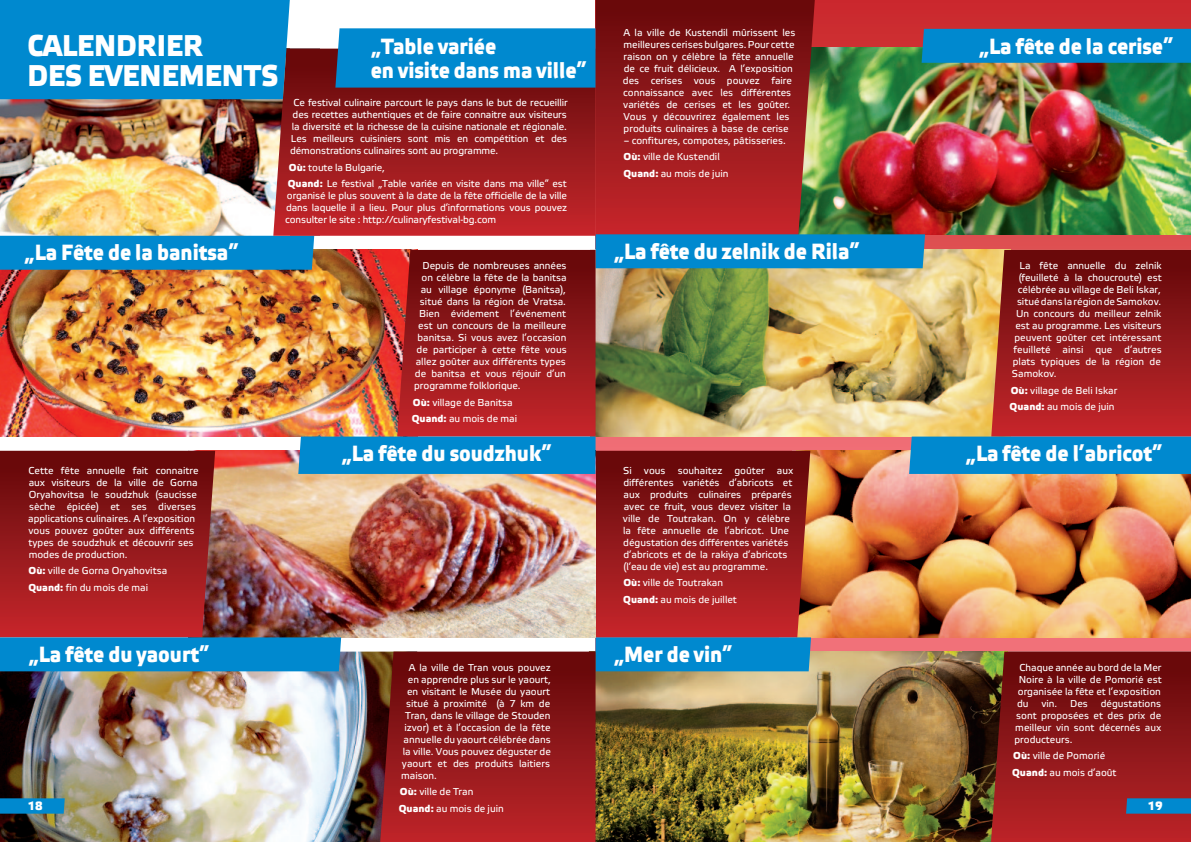
<style>
.page{position:relative;width:1191px;height:842px;background:#fff}
.page>*{position:absolute;margin:0;border:0;box-sizing:border-box;transform-origin:0 0}
.t1{font:500 30px/30px "Etelka";color:#fff;scale:.9 1}
.t2{font:500 22px/24.4px "Etelka";color:#fff;scale:.9 1}
.t3{font:500 12px "Etelka";color:#fff}
.t4{font:10px/12px "Etelka Text";color:#fff}
.s1{font-family:"Etelka";font-weight:500}
</style>
<div class="page">
<div style="left:595px;top:0;width:596px;height:842px;background:#cb2b2f"></div>
<img style="left:815px;top:47px;width:376px;height:187px">
<svg style="left:595px;top:0;width:220px;height:234px;background:#941d1d"></svg>
<div style="left:921px;top:29px;width:270px;height:34px;background:#0089cf"></div>
<img style="left:0;top:99px;width:273px;height:135px">
<svg style="left:273px;top:49px;width:322px;height:185px;background:#9c1c1f"></svg>
<div style="left:0;top:0;width:290px;height:99px;background:#0089cf"></div>
<div style="left:335px;top:28px;width:264px;height:60px;background:#0089cf"></div>
<img style="left:0;top:234px;width:1191px;height:608px">
<h1 class="t1" style="left:27px;top:31px;width:280px">CALENDRIER<br>DES EVENEMENTS</h1>
<h2 class="t2" style="left:371px;top:34px;width:241px">„Table variée<br>en visite dans ma ville”</h2>
<p class="t4" style="left:290px;top:97px;width:279px;text-align:justify;text-indent:3px">Ce festival culinaire parcourt le pays dans le but de recueillir des recettes authentiques et de faire connaitre aux visiteurs la diversité et la richesse de la cuisine nationale et régionale.<br>Les meilleurs cuisiniers sont mis en compétition et des démonstrations culinaires sont au programme.</p>
<p class="t4" style="left:288px;top:159px;width:280px;line-height:16.5px"><span class="s1">Où:</span> toute la Bulgarie,<br><span class="s1">Quand:</span> Le festival „Table variée en visite dans ma ville” est</p>
<p class="t4" style="left:285px;top:190px;width:283px;text-align:justify">organisé le plus souvent à la date de la fête officielle de la ville dans laquelle il a lieu. Pour plus d’informations vous pouvez consulter le site : http://culinaryfestival-bg.com</p>
<p class="t4" style="left:623px;top:26px;width:174px">A la ville de Kustendil mûrissent les meilleures cerises bulgares. Pour cette raison on y célèbre la fête annuelle de ce fruit délicieux. A l’exposition des cerises vous pouvez faire connaissance avec les différentes variétés de cerises et les goûter.<br>Vous y découvrirez également les produits culinaires à base de cerise</p>
<p class="t4" style="left:623px;top:132px;width:164px;line-height:16.5px">– confitures, compotes, pâtisseries.<br><span class="s1">Où:</span> ville de Kustendil<br><span class="s1">Quand:</span> au mois de juin</p>
<h2 class="t2" style="left:24px;top:240px;width:240px">„La Fête de la banitsa”</h2>
<p class="t4" style="left:422px;top:260px;width:145px">Depuis de nombreuses années</p>
<p class="t4" style="left:421px;top:272px;width:146px">on célèbre la fête de la banitsa</p>
<p class="t4" style="left:421px;top:284px;width:147px">au village éponyme (Banitsa),</p>
<p class="t4" style="left:420px;top:296px;width:147px">situé dans la région de Vratsa.</p>
<p class="t4" style="left:419px;top:308px;width:149px">Bien évidement l’événement</p>
<p class="t4" style="left:418px;top:320px;width:149px">est un concours de la meilleure</p>
<p class="t4" style="left:417px;top:332px;width:150px">banitsa. Si vous avez l’occasion</p>
<p class="t4" style="left:416px;top:344px;width:152px">de participer à cette fête vous</p>
<p class="t4" style="left:416px;top:356px;width:151px">allez goûter aux différents types</p>
<p class="t4" style="left:415px;top:368px;width:152px">de banitsa et vous réjouir d’un</p>
<p class="t4" style="left:414px;top:380px;width:108px">programme folklorique.</p>
<p class="t4" style="left:412px;top:394px;width:107px;line-height:16.5px"><span class="s1">Où:</span> village de Banitsa<br><span class="s1">Quand:</span> au mois de mai</p>
<h2 class="t2" style="left:614px;top:239px;width:275px">„La fête du zelnik de Rila”</h2>
<p class="t4" style="left:28px;top:464px;width:172px">Cette fête annuelle fait connaitre aux visiteurs de la ville de Gorna Oryahovitsa le soudzhuk (saucisse sèche épicée) et ses diverses applications culinaires. A l’exposition vous pouvez goûter aux différents types de soudzhuk et découvrir ses modes de production.</p>
<p class="t4" style="left:28px;top:563px;width:140px;line-height:16.5px"><span class="s1">Où:</span> ville de Gorna Oryahovitsa<br><span class="s1">Quand:</span> fin du mois de mai</p>
<h2 class="t2" style="left:341px;top:441px;width:235px">„La fête du soudzhuk”</h2>
<p class="t4" style="left:623px;top:464px;width:172px">Si vous souhaitez goûter aux différentes variétés d’abricots et aux produits culinaires préparés avec ce fruit, vous devez visiter la ville de Toutrakan. On y célèbre la fête annuelle de l’abricot. Une dégustation des différentes variétés d’abricots et de la rakiya d’abricots (l’eau de vie) est au programme.</p>
<p class="t4" style="left:623px;top:575px;width:115px;line-height:16.5px"><span class="s1">Où:</span> ville de Toutrakan<br><span class="s1">Quand:</span> au mois de juillet</p>
<h2 class="t2" style="left:979px;top:35px;width:218px">„La fête de la cerise”</h2>
<p class="t4" style="left:1019px;top:260px;width:143px">La fête annuelle du zelnik</p>
<p class="t4" style="left:1018px;top:272px;width:145px">(feuilleté à la choucroute) est</p>
<p class="t4" style="left:1017px;top:284px;width:144px">célébrée au village de Beli Iskar,</p>
<p class="t4" style="left:1017px;top:296px;width:146px">situé dans la région de Samokov.</p>
<p class="t4" style="left:1016px;top:308px;width:146px">Un concours du meilleur zelnik</p>
<p class="t4" style="left:1015px;top:320px;width:147px">est au programme. Les visiteurs</p>
<p class="t4" style="left:1014px;top:332px;width:148px">peuvent goûter cet intéressant</p>
<p class="t4" style="left:1013px;top:344px;width:149px">feuilleté ainsi que d’autres</p>
<p class="t4" style="left:1012px;top:356px;width:150px">plats typiques de la région de</p>
<p class="t4" style="left:1012px;top:368px;width:46px">Samokov.</p>
<p class="t4" style="left:1009px;top:382px;width:109px;line-height:16.5px"><span class="s1">Où:</span> village de Beli Iskar<br><span class="s1">Quand:</span> au mois de juin</p>
<h2 class="t2" style="left:965px;top:441px;width:220px">„La fête de l’abricot”</h2>
<h2 class="t2" style="left:29px;top:642px;width:202px">„La fête du yaourt”</h2>
<h2 class="t2" style="left:614px;top:642px;width:133px">„Mer de vin”</h2>
<p class="t4" style="left:1017px;top:661px;width:146px;text-align:justify">Chaque année au bord de la Mer Noire à la ville de Pomorié est organisée la fête et l’exposition du</p>
<p class="t4" style="left:409px;top:661px;width:143px">A la ville de Tran vous pouvez</p>
<p class="t4" style="left:408px;top:673px;width:145px">en apprendre plus sur le yaourt,</p>
<p class="t4" style="left:407px;top:685px;width:145px">en visitant le Musée du yaourt</p>
<p class="t4" style="left:406px;top:697px;width:146px">situé à proximité (à 7 km de</p>
<p class="t4" style="left:405px;top:709px;width:146px">Tran, dans le village de Stouden</p>
<p class="t4" style="left:404px;top:721px;width:148px">izvor) et à l’occasion de la fête</p>
<p class="t4" style="left:403px;top:733px;width:148px">annuelle du yaourt célébrée dans</p>
<p class="t4" style="left:403px;top:745px;width:150px">la ville. Vous pouvez déguster de</p>
<p class="t4" style="left:402px;top:757px;width:150px">yaourt et des produits laitiers</p>
<p class="t4" style="left:401px;top:769px;width:37px">maison.</p>
<p class="t4" style="left:399px;top:784px;width:106px;line-height:16.5px"><span class="s1">Où:</span> ville de Tran<br><span class="s1">Quand:</span> au mois de juin</p>
<p class="t4" style="left:1014px;top:697px;width:148px;text-align:justify;text-indent:86px">dégustations sont proposées et des prix de meilleur vin sont décernés aux producteurs.</p>
<p class="t4" style="left:1012px;top:748px;width:106px;line-height:16.5px"><span class="s1">Où:</span> ville de Pomorié<br><span class="s1">Quand:</span> au mois d’août</p>
<p class="t4" style="left:1041px;top:697px;width:17px">vin.</p>
<p class="t4" style="left:1070px;top:697px;width:19px">Des</p>
<p class="t3" style="left:28px;top:798px;width:17px">18</p>
<p class="t3" style="left:1147px;top:798px;width:17px">19</p>
</div>
